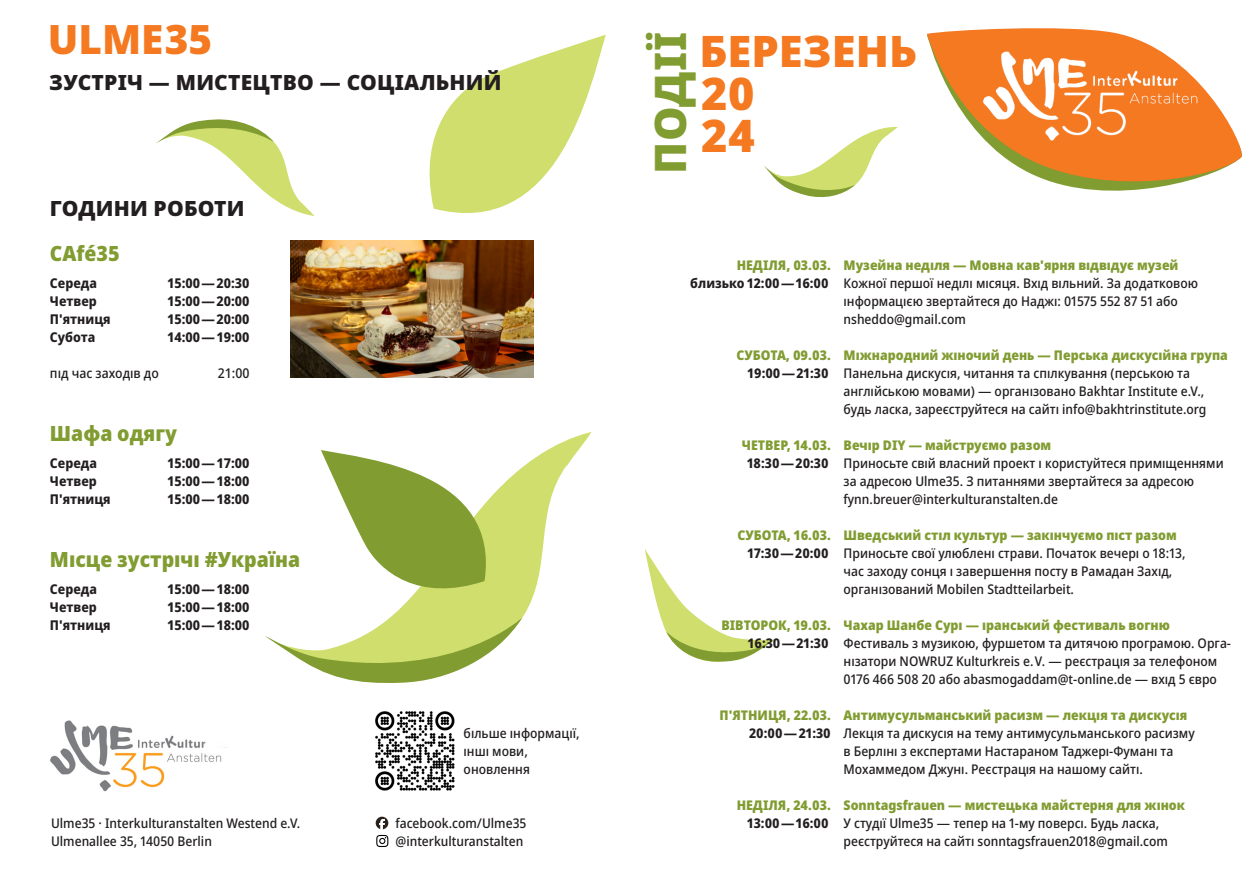
<style>
.page{position:relative;width:1259px;height:893px;background:#fff}
.page>*{position:absolute;margin:0;border:0;box-sizing:border-box;transform-origin:0 0}
.t1{font:900 45px "Noto Sans";color:#f47921}
.t2{font:900 43.5px "Noto Sans";color:#f47921}
.t3{font:900 43.5px "Noto Sans";letter-spacing:.01em;color:#819c31}
.t4{font:900 40.5px "Noto Sans";color:#f47921}
.t5{font:900 21px "Noto Sans";letter-spacing:.01em;color:#231f20}
.t6{font:900 semi-condensed 21px "Noto Sans";color:#819c31}
.t7{font:800 semi-condensed 13.5px "Noto Sans";color:#231f20}
.t8{font:500 semi-condensed 13.5px "Noto Sans";color:#231f20}
.UK_Fließtext_regelmässig{font:500 semi-condensed 13.35px/18px "Noto Sans";color:#231f20}
.UK_Titel_Regelmässig{font:900 semi-condensed 13.35px "Noto Sans";color:#819c31}
.UK_Titel_Regelmässig-2{font:500 semi-condensed 13.35px/18px "Noto Sans";color:#231f20}
.UK_Datum_Veranstaltung{font:900 semi-condensed 13.35px "Noto Sans";color:#819c31}
.DT_Uhrzeit_Veranstaltung{font:800 semi-condensed 13.35px "Noto Sans";color:#231f20}
.UK_Datum_Veranstaltung-2{font:800 semi-condensed 13.35px "Noto Sans";color:#231f20}
</style>
<div class="page">
<svg style="left:416px;top:35px;width:190px;height:206px"></svg>
<svg style="left:391px;top:432px;width:200px;height:186px"></svg>
<svg style="left:265px;top:617px;width:257px;height:66px"></svg>
<svg style="left:156px;top:119px;width:159px;height:97px"></svg>
<svg style="left:645px;top:549px;width:130px;height:113px"></svg>
<svg style="left:321px;top:450px;width:180px;height:153px"></svg>
<svg style="left:927px;top:28px;width:315px;height:163px"></svg>
<img style="left:50px;top:720px;width:176px;height:72px">
<svg style="left:376px;top:817px;width:12px;height:12px"></svg>
<svg style="left:376px;top:835px;width:12px;height:12px"></svg>
<img style="left:375px;top:711px;width:80px;height:80px">
<img style="left:290px;top:241px;width:243px;height:136px">
<img style="left:974px;top:47px;width:227px;height:97px">
<svg style="left:764px;top:127px;width:134px;height:71px"></svg>
<p class="t4" style="left:48px;top:8px;width:166px">ULME35</p>
<p class="t5" style="left:49px;top:66px;width:454px">ЗУСТРІЧ — МИСТЕЦТВО — СОЦІАЛЬНИЙ</p>
<p class="t5" style="left:50px;top:192px;width:196px">ГОДИНИ РОБОТИ</p>
<p class="t6" style="left:50px;top:237px;width:71px">CAfé35</p>
<p class="t7" style="left:50px;top:273px;width:49px">Середа</p>
<p class="t7" style="left:167px;top:273px;width:84px">15:00 — 20:30</p>
<p class="t7" style="left:50px;top:291px;width:48px">Четвер</p>
<p class="t7" style="left:167px;top:291px;width:84px">15:00 — 20:00</p>
<p class="t7" style="left:50px;top:309px;width:62px">П'ятниця</p>
<p class="t7" style="left:167px;top:309px;width:84px">15:00 — 20:00</p>
<p class="t7" style="left:50px;top:327px;width:47px">Субота</p>
<p class="t7" style="left:167px;top:327px;width:84px">14:00 — 19:00</p>
<p class="t8" style="left:50px;top:364px;width:110px">під час заходів до</p>
<p class="t8" style="left:218px;top:364px;width:33px">21:00</p>
<p class="t6" style="left:50px;top:417px;width:128px">Шафа одягу</p>
<p class="t7" style="left:50px;top:453px;width:49px">Середа</p>
<p class="t7" style="left:167px;top:453px;width:84px">15:00 — 17:00</p>
<p class="t7" style="left:50px;top:471px;width:48px">Четвер</p>
<p class="t7" style="left:167px;top:471px;width:84px">15:00 — 18:00</p>
<p class="t7" style="left:50px;top:489px;width:62px">П'ятниця</p>
<p class="t7" style="left:167px;top:489px;width:84px">15:00 — 18:00</p>
<p class="t6" style="left:50px;top:543px;width:252px">Місце зустрічі #Україна</p>
<p class="t7" style="left:50px;top:579px;width:49px">Середа</p>
<p class="t7" style="left:167px;top:579px;width:84px">15:00 — 18:00</p>
<p class="t7" style="left:50px;top:597px;width:48px">Четвер</p>
<p class="t7" style="left:167px;top:597px;width:84px">15:00 — 18:00</p>
<p class="t7" style="left:50px;top:615px;width:62px">П'ятниця</p>
<p class="t7" style="left:167px;top:615px;width:84px">15:00 — 18:00</p>
<p class="UK_Fließtext_regelmässig" style="left:51px;top:815px;width:251px">Ulme35 · Interkulturanstalten Westend e.V.</p>
<p class="UK_Fließtext_regelmässig" style="left:51px;top:833px;width:162px">Ulmenallee 35, 14050 Berlin</p>
<p class="UK_Fließtext_regelmässig" style="left:463px;top:725px;width:118px">більше інформації, інші мови,</p>
<p class="UK_Fließtext_regelmässig" style="left:463px;top:761px;width:68px">оновлення</p>
<p class="UK_Fließtext_regelmässig" style="left:395px;top:815px;width:133px">facebook.com/Ulme35</p>
<p class="UK_Fließtext_regelmässig" style="left:395px;top:833px;width:129px">@interkulturanstalten</p>
<p class="t3" style="left:637px;top:174px;width:143px;rotate:-90deg">ПОДІЇ</p>
<p class="t2" style="left:699px;top:18px;width:219px">БЕРЕЗЕНЬ</p>
<p class="t1" style="left:701px;top:59px;width:55px">20</p>
<p class="t1" style="left:701px;top:101px;width:56px">24</p>
<p class="UK_Datum_Veranstaltung" style="left:736px;top:255px;width:96px">НЕДІЛЯ, 03.03.</p>
<p class="DT_Uhrzeit_Veranstaltung" style="left:690px;top:273px;width:140px">близько 12:00 — 16:00</p>
<p class="UK_Datum_Veranstaltung" style="left:736px;top:345px;width:96px">СУБОТА, 09.03.</p>
<p class="DT_Uhrzeit_Veranstaltung" style="left:747px;top:363px;width:83px">19:00 — 21:30</p>
<p class="UK_Datum_Veranstaltung" style="left:742px;top:435px;width:90px">ЧЕТВЕР, 14.03.</p>
<p class="DT_Uhrzeit_Veranstaltung" style="left:747px;top:453px;width:83px">18:30 — 20:30</p>
<p class="UK_Datum_Veranstaltung" style="left:737px;top:525px;width:95px">СУБОТА, 16.03.</p>
<p class="DT_Uhrzeit_Veranstaltung" style="left:747px;top:543px;width:83px">17:30 — 20:00</p>
<p class="UK_Datum_Veranstaltung" style="left:721px;top:615px;width:111px">ВІВТОРОК, 19.03.</p>
<p class="DT_Uhrzeit_Veranstaltung" style="left:748px;top:633px;width:82px">16:30 — 21:30</p>
<p class="UK_Datum_Veranstaltung" style="left:719px;top:705px;width:113px">П'ЯТНИЦЯ, 22.03.</p>
<p class="UK_Datum_Veranstaltung-2" style="left:749px;top:723px;width:83px">20:00 — 21:30</p>
<p class="UK_Datum_Veranstaltung" style="left:736px;top:795px;width:96px">НЕДІЛЯ, 24.03.</p>
<p class="DT_Uhrzeit_Veranstaltung" style="left:747px;top:813px;width:83px">13:00 — 16:00</p>
<p class="UK_Titel_Regelmässig" style="left:843px;top:255px;width:336px">Музейна неділя — Мовна кав'ярня відвідує музей</p>
<p class="UK_Fließtext_regelmässig" style="left:843px;top:275px;width:356px">Кожної першої неділі місяця. Вхід вільний. За додатковою інформацією звертайтеся до Наджі: 01575 552 87 51 або nsheddo@gmail.com</p>
<p class="UK_Titel_Regelmässig" style="left:843px;top:345px;width:386px">Міжнародний жіночий день — Перська дискусійна група</p>
<p class="UK_Fließtext_regelmässig" style="left:843px;top:365px;width:364px">Панельна дискусія, читання та спілкування (перською та англійською мовами) — організовано Bakhtar Institute e.V., будь ласка, зареєструйтеся на сайті info@bakhtrinstitute.org</p>
<p class="UK_Titel_Regelmässig" style="left:843px;top:435px;width:209px">Вечір DIY — майструємо разом</p>
<p class="UK_Fließtext_regelmässig" style="left:843px;top:455px;width:381px">Приносьте свій власний проект і користуйтеся приміщеннями за адресою Ulme35. З питаннями звертайтеся за адресою fynn.breuer@interkulturanstalten.de</p>
<p class="UK_Titel_Regelmässig" style="left:843px;top:525px;width:335px">Шведський стіл культур — закінчуємо піст разом</p>
<p class="UK_Titel_Regelmässig-2" style="left:843px;top:545px;width:343px">Приносьте свої улюблені страви. Початок вечері о 18:13, час заходу сонця і завершення посту в Рамадан Захід, організований Mobilen Stadtteilarbeit.</p>
<p class="UK_Titel_Regelmässig" style="left:843px;top:615px;width:328px">Чахар Шанбе Сурі — іранський фестиваль вогню</p>
<p class="UK_Fließtext_regelmässig" style="left:843px;top:635px;width:389px">Фестиваль з музикою, фуршетом та дитячою програмою. Орга&shy;нізатори NOWRUZ Kulturkreis e. V. — реєстрація за телефоном<br>0176 466 508 20 або abasmogaddam@t-online.de — вхід 5 євро</p>
<p class="UK_Titel_Regelmässig" style="left:843px;top:705px;width:345px">Антимусульманський расизм — лекція та дискусія</p>
<p class="UK_Fließtext_regelmässig" style="left:843px;top:725px;width:353px">Лекція та дискусія на тему антимусульманського расизму в Берліні з експертами Настараном Таджері-Фумані та<br>Мохаммедом Джуні. Реєстрація на нашому сайті.</p>
<p class="UK_Titel_Regelmässig" style="left:843px;top:795px;width:343px">Sonntagsfrauen — мистецька майстерня для жінок</p>
<p class="UK_Fließtext_regelmässig" style="left:843px;top:815px;width:326px">У студії Ulme35 — тепер на 1-му поверсі. Будь ласка, реєструйтеся на сайті sonntagsfrauen2018@gmail.com</p>
</div>
